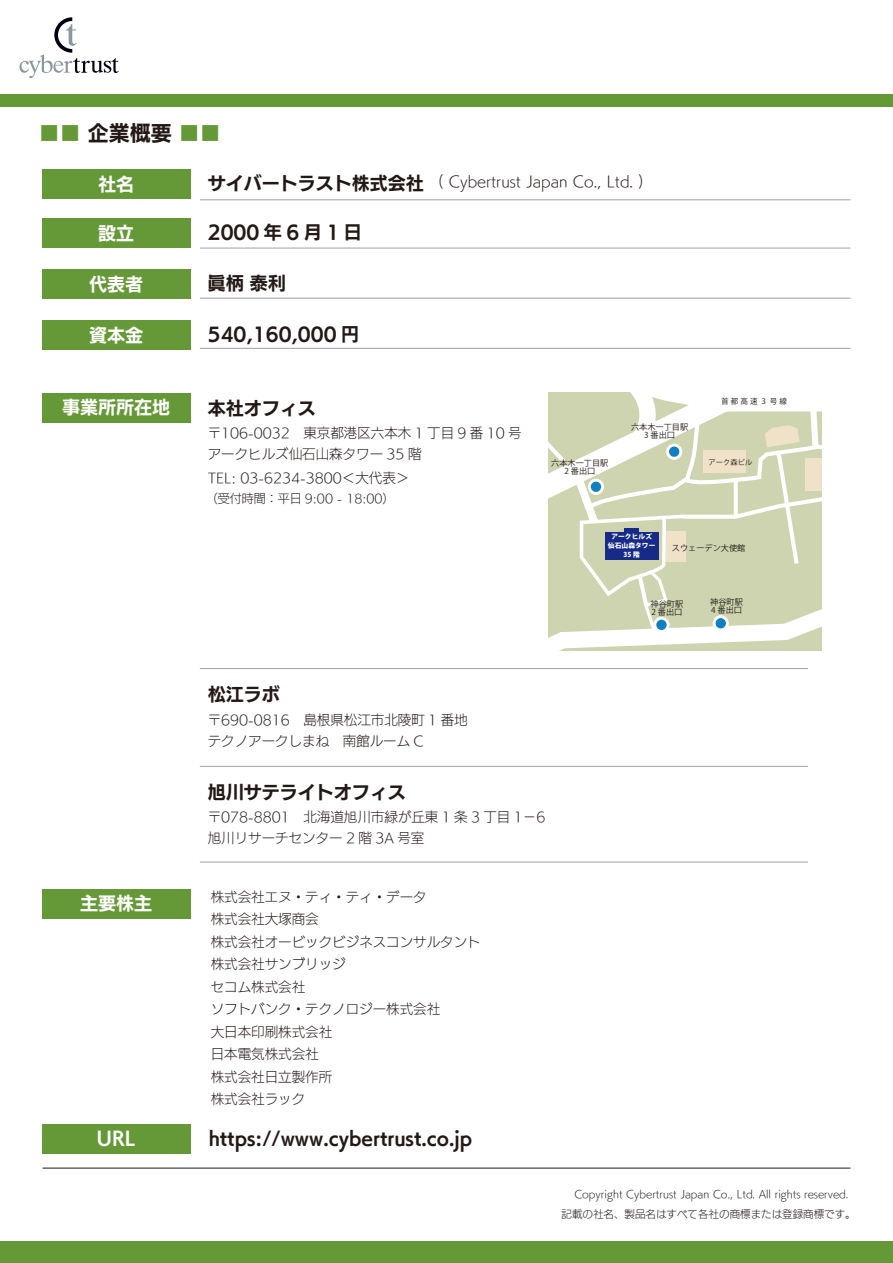
<style>
.page{position:relative;width:893px;height:1263px;background:#fff}
.page>*{position:absolute;margin:0;border:0;box-sizing:border-box;transform-origin:0 0}
.t1{font:21px "UD Kakugo Large Pro B";color:#659938}
.t2{font:18px "UD Kakugo Large Pro B";color:#221815}
.t3{font:18px "UD Kakugo Large Pro B";color:#fff}
.t4{font:18px "UD Kakugo Large Pro B";letter-spacing:.25em;color:#221815}
.t5{font:15px "UD Kakugo Large Pro L";color:#221815}
.t6{font:13.5px/22.5px "UD Kakugo Large Pro L";color:#221815}
.t7{font:12px "UD Kakugo Large Pro L";color:#221815}
.t8{font:10.5px "UD Kakugo Large Pro L";color:#221815}
.t9{font:8.1px/8.1px "Koz Go Pr 6 N";color:#221815}
.t10{font:7.5px "Koz Go Pr 6 N";letter-spacing:.28em;color:#221815}
.t11{font:7.35px "Koz Go Pr 6 N";color:#221815}
.t12{font:800 6.75px/9px "Koz Go Pr 6 N";color:#fff;text-align:center}
.s1{color:#221815}
</style>
<div class="page">
<div style="left:0;top:94px;width:893px;height:13px;background:#659938"></div>
<div style="left:0;top:1242px;width:893px;height:21px;background:#659938"></div>
<svg style="left:19px;top:17px;width:100px;height:61px"></svg>
<div style="left:43px;top:393px;width:148px;height:29px;background:#659938"></div>
<div style="left:43px;top:889px;width:148px;height:29px;background:#659938"></div>
<div style="left:43px;top:320px;width:148px;height:30px;background:#659938"></div>
<div style="left:43px;top:269px;width:148px;height:30px;background:#659938"></div>
<div style="left:43px;top:218px;width:148px;height:30px;background:#659938"></div>
<div style="left:43px;top:169px;width:148px;height:30px;background:#659938"></div>
<svg style="left:548px;top:393px;width:273px;height:258px"></svg>
<div style="left:703px;top:451px;width:43px;height:22px;background:#f0e2c8"></div>
<div style="left:605px;top:532px;width:53px;height:28px;background:#172a88"></div>
<div style="left:624px;top:528px;width:15px;height:31px;background:#172a88"></div>
<div style="left:667px;top:531px;width:19px;height:30px;background:#f0e2c8"></div>
<div style="left:805px;top:459px;width:16px;height:32px;background:#f0e2c8"></div>
<div style="left:43px;top:1124px;width:148px;height:30px;background:#659938"></div>
<hr style="left:200px;top:348px;width:650px;height:1px;background:#9fa0a0">
<hr style="left:200px;top:668px;width:608px;height:1px;background:#9fa0a0">
<hr style="left:200px;top:766px;width:608px;height:1px;background:#9fa0a0">
<hr style="left:200px;top:862px;width:608px;height:1px;background:#9fa0a0">
<hr style="left:200px;top:298px;width:650px;height:1px;background:#9fa0a0">
<hr style="left:200px;top:248px;width:650px;height:1px;background:#9fa0a0">
<hr style="left:200px;top:199px;width:650px;height:1px;background:#9fa0a0">
<hr style="left:43px;top:1168px;width:807px;height:1px;background:#221815">
<h1 class="t1" style="left:39px;top:115px;width:184px">■■ <span class="s1">企業概要</span> ■■</h1>
<h2 class="t3" style="left:98px;top:169px;width:37px">社名</h2>
<h2 class="t2" style="left:208px;top:168px;width:217px">サイバートラスト株式会社</h2>
<h2 class="t4" style="left:208px;top:217px;width:156px">2000年6月1日</h2>
<h2 class="t2" style="left:208px;top:268px;width:80px">眞柄 泰利</h2>
<h2 class="t2" style="left:208px;top:319px;width:153px">540,160,000 円</h2>
<h2 class="t3" style="left:98px;top:218px;width:37px">設立</h2>
<h2 class="t3" style="left:89px;top:269px;width:55px">代表者</h2>
<h2 class="t3" style="left:89px;top:320px;width:55px">資本金</h2>
<p class="t5" style="left:438px;top:170px;width:208px">( Cybertrust Japan Co., Ltd. )</p>
<h2 class="t3" style="left:62px;top:392px;width:109px">事業所所在地</h2>
<h2 class="t2" style="left:208px;top:393px;width:109px">本社オフィス</h2>
<p class="t6" style="left:208px;top:422px;width:316px;line-height:21px">〒106-0032　東京都港区六本木 1 丁目 9 番 10 号アークヒルズ仙石山森タワー 35 階</p>
<p class="t6" style="left:208px;top:467px;width:203px">TEL: 03-6234-3800＜大代表＞</p>
<p class="t7" style="left:206px;top:489px;width:190px">（受付時間：平日 9:00 - 18:00）</p>
<p class="t9" style="left:551px;top:459px;width:59px;text-align:center">六本木一丁目駅<br>2 番出口</p>
<p class="t9" style="left:631px;top:423px;width:59px;text-align:center">六本木一丁目駅<br>3 番出口</p>
<p class="t10" style="left:721px;top:397px;width:67px">首都高速 3 号線</p>
<p class="t11" style="left:709px;top:458px;width:45px">アーク森ビル</p>
<p class="t12" style="left:608px;top:532px;width:49px">アークヒルズ仙石山森タワー<br>35 階</p>
<p class="t9" style="left:672px;top:544px;width:75px">スウェーデン大使館</p>
<h2 class="t3" style="left:80px;top:888px;width:73px">主要株主</h2>
<h2 class="t3" style="left:97px;top:1123px;width:40px">URL</h2>
<p class="t9" style="left:651px;top:600px;width:34px">神谷町駅<br>2 番出口</p>
<p class="t9" style="left:710px;top:598px;width:34px">神谷町駅<br>4 番出口</p>
<h2 class="t2" style="left:208px;top:679px;width:73px">松江ラボ</h2>
<p class="t6" style="left:208px;top:708px;width:261px;line-height:21px">〒690-0816　島根県松江市北陵町 1 番地テクノアークしまね　南館ルーム C</p>
<h2 class="t2" style="left:208px;top:777px;width:199px">旭川サテライトオフィス</h2>
<p class="t6" style="left:208px;top:806px;width:339px;line-height:21px">〒078-8801　北海道旭川市緑が丘東 1 条 3 丁目 1－6旭川リサーチセンター 2 階 3A 号室</p>
<p class="t6" style="left:211px;top:885px;width:271px">株式会社エヌ・ティ・ティ・データ<br>株式会社大塚商会<br>株式会社オービックビジネスコンサルタント株式会社サンブリッジ<br>セコム株式会社<br>ソフトバンク・テクノロジー株式会社<br>大日本印刷株式会社<br>日本電気株式会社<br>株式会社日立製作所<br>株式会社ラック</p>
<h2 class="t2" style="left:209px;top:1123px;width:265px">https://www.cybertrust.co.jp</h2>
<p class="t8" style="left:574px;top:1186px;width:275px">Copyright Cybertrust Japan Co., Ltd. All rights reserved.</p>
<p class="t8" style="left:562px;top:1205px;width:295px">記載の社名、製品名はすべて各社の商標または登録商標です。</p>
</div>
